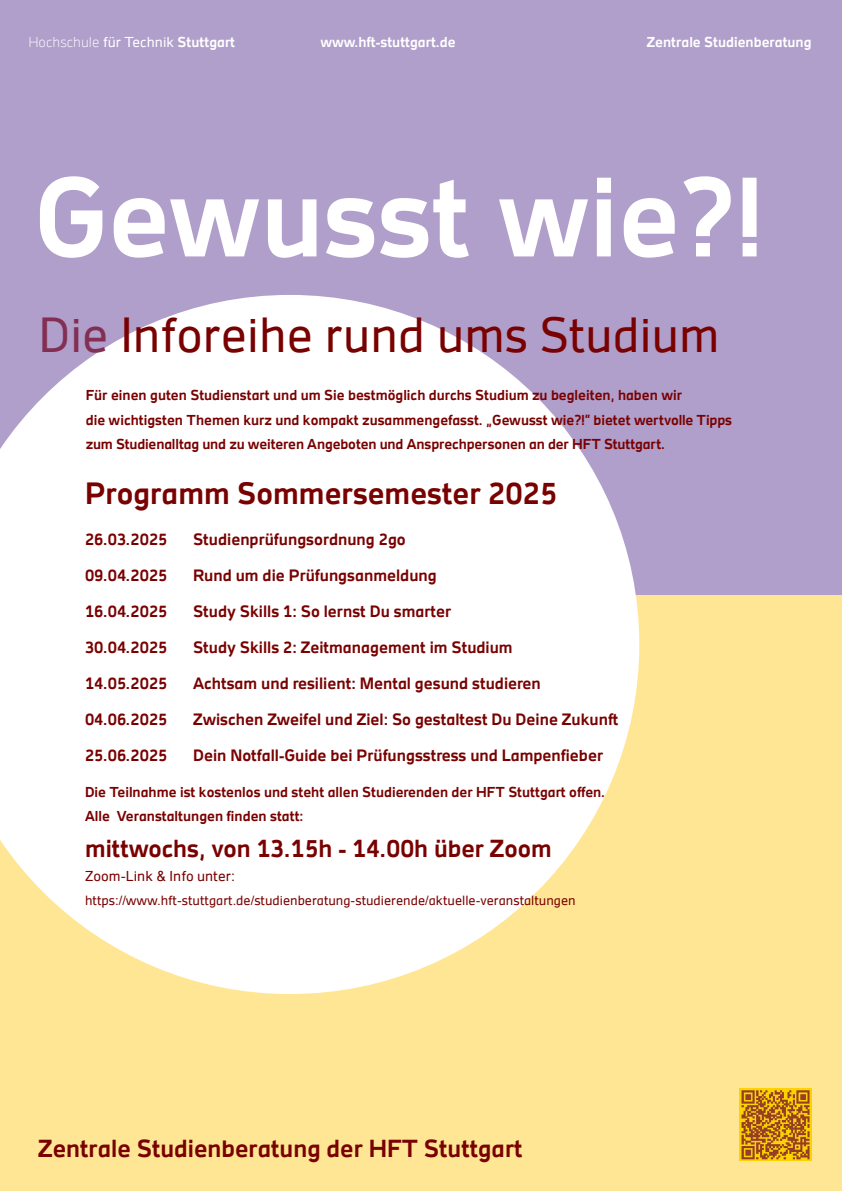
<style>
.page{position:relative;width:842px;height:1191px;background:#b09ecb}
.page>*{position:absolute;margin:0;border:0;box-sizing:border-box;transform-origin:0 0}
.TEXT_-_Fließtext_9_5_12{font:700 110px "Aplus Text";color:#fff}
.TEXT_-_Fließtext_9_5_12-2{font:48px "Aplus Text";color:#790100}
.HEADLINE_-_One_53_54{font:700 30px "Aplus Text";color:#790100}
.TEXT_-_Fließtext_9_5_12-3{font:700 24px "Aplus Text";color:#790100}
.TEXT_-_Fließtext_9_5_12-4{font:700 16px "Aplus Text";color:#790100}
.TEXT_-_Fließtext_9_5_12-5{font:700 14px "Aplus Text";color:#790100}
.t1{font:700 14px "Aplus Text";color:#fff}
.t2{font:300 14px "Aplus";color:#fff}
.TEXT_-_Fließtext_9_5_12-6{font:14px "Aplus Text";color:#790100}
.TEXT_-_Fließtext_9_5_12-7{font:13px "Aplus Text";color:#790100}
.s1{font-family:"Aplus Text";font-weight:400}
.s2{font-family:"Aplus Text";font-weight:700}
.s3{color:#832f54}
</style>
<div class="page">
<div style="left:0;top:595px;width:842px;height:596px;background:#ffe694"></div>
<svg style="left:0;top:295px;width:639px;height:699px;fill:#fff"></svg>
<img style="left:739px;top:1088px;width:73px;height:72px">
<p class="t2" style="left:28px;top:33px;width:208px">Hochschule <span class="s1">für Technik</span> <span class="s2">Stuttgart</span></p>
<p class="t1" style="left:320px;top:34px;width:137px">www.hft-stuttgart.de</p>
<p class="t1" style="left:647px;top:34px;width:166px">Zentrale Studienberatung</p>
<p class="TEXT_-_Fließtext_9_5_12" style="left:34px;top:151px;width:732px">Gewusst wie?!</p>
<p class="TEXT_-_Fließtext_9_5_12-2" style="left:38px;top:306px;width:683px"><span class="s3">Die</span> Inforeihe rund ums Studium</p>
<p class="TEXT_-_Fließtext_9_5_12-5" style="left:86px;top:387px;width:598px">Für einen guten Studienstart und um Sie bestmöglich durchs Studium zu begleiten, haben wir</p>
<p class="TEXT_-_Fließtext_9_5_12-5" style="left:86px;top:411px;width:648px">die wichtigsten Themen kurz und kompakt zusammengefasst. „Gewusst wie?!“ bietet wertvolle Tipps</p>
<p class="TEXT_-_Fließtext_9_5_12-5" style="left:86px;top:435px;width:581px">zum Studienalltag und zu weiteren Angeboten und Ansprechpersonen an der HFT Stuttgart.</p>
<p class="HEADLINE_-_One_53_54" style="left:85px;top:475px;width:474px">Programm Sommersemester 2025</p>
<p class="TEXT_-_Fließtext_9_5_12-4" style="left:85px;top:529px;width:84px">26.03.2025</p>
<p class="TEXT_-_Fließtext_9_5_12-4" style="left:193px;top:529px;width:214px">Studienprüfungsordnung 2go</p>
<p class="TEXT_-_Fließtext_9_5_12-4" style="left:85px;top:565px;width:84px">09.04.2025</p>
<p class="TEXT_-_Fließtext_9_5_12-4" style="left:193px;top:565px;width:245px">Rund um die Prüfungsanmeldung</p>
<p class="TEXT_-_Fließtext_9_5_12-4" style="left:85px;top:601px;width:84px">16.04.2025</p>
<p class="TEXT_-_Fließtext_9_5_12-4" style="left:193px;top:601px;width:260px">Study Skills 1: So lernst Du smarter</p>
<p class="TEXT_-_Fließtext_9_5_12-4" style="left:85px;top:637px;width:84px">30.04.2025</p>
<p class="TEXT_-_Fließtext_9_5_12-4" style="left:193px;top:637px;width:321px">Study Skills 2: Zeitmanagement im Studium</p>
<p class="TEXT_-_Fließtext_9_5_12-4" style="left:85px;top:673px;width:84px">14.05.2025</p>
<p class="TEXT_-_Fließtext_9_5_12-4" style="left:193px;top:673px;width:349px">Achtsam und resilient: Mental gesund studieren</p>
<p class="TEXT_-_Fließtext_9_5_12-4" style="left:85px;top:709px;width:84px">04.06.2025</p>
<p class="TEXT_-_Fließtext_9_5_12-4" style="left:193px;top:709px;width:427px">Zwischen Zweifel und Ziel: So gestaltest Du Deine Zukunft</p>
<p class="TEXT_-_Fließtext_9_5_12-4" style="left:85px;top:745px;width:84px">25.06.2025</p>
<p class="TEXT_-_Fließtext_9_5_12-4" style="left:193px;top:745px;width:411px">Dein Notfall-Guide bei Prüfungsstress und Lampenfieber</p>
<p class="TEXT_-_Fließtext_9_5_12-5" style="left:85px;top:783px;width:522px">Die Teilnahme ist kostenlos und steht allen Studierenden der HFT Stuttgart offen.</p>
<p class="TEXT_-_Fließtext_9_5_12-5" style="left:85px;top:807px;width:220px">Alle Veranstaltungen finden statt:</p>
<p class="TEXT_-_Fließtext_9_5_12-3" style="left:85px;top:833px;width:468px">mittwochs, von 13.15h - 14.00h über Zoom</p>
<p class="TEXT_-_Fließtext_9_5_12-6" style="left:85px;top:867px;width:151px">Zoom-Link &amp; Info unter:</p>
<p class="TEXT_-_Fließtext_9_5_12-7" style="left:85px;top:892px;width:492px">https://www.hft-stuttgart.de/studienberatung-studierende/aktuelle-veranstaltungen</p>
<p class="TEXT_-_Fließtext_9_5_12-3" style="left:38px;top:1133px;width:486px">Zentrale Studienberatung der HFT Stuttgart</p>
</div>
